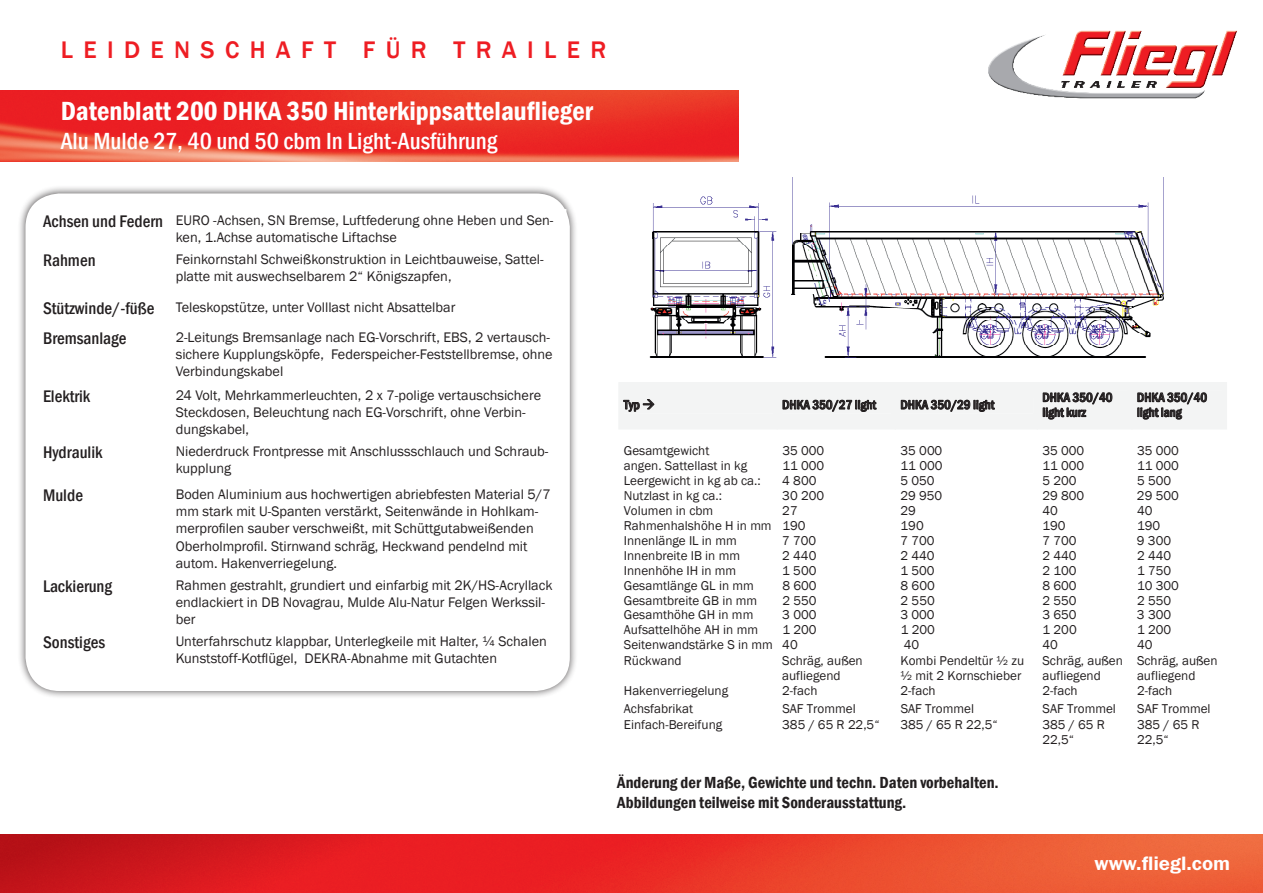
<style>
.page{position:relative;width:1263px;height:893px;background:#fff}
.page>*{position:absolute;margin:0;border:0;box-sizing:border-box;transform-origin:0 0}
.t1{font:600 condensed 27px "Franklin Gothic";color:#fff}
.t2{font:500 24.6px "Franklin Gothic";letter-spacing:.42em;color:#ee1d23}
.t3{font:500 condensed 24px "Franklin Gothic";color:#fff}
.t4{font:19.5px "Franklin Gothic Demi ITC";color:#fff}
.t5{font:500 condensed 17.25px "Franklin Gothic";color:#231f20}
.t6{font:600 condensed 16.5px/19.8px "Franklin Gothic";color:#231f20}
.t7{font:14.25px/17.1px "Franklin Gothic";color:#231f20}
.t8{font:13.2px/14.9px "Franklin Gothic";color:#231f20}
.t9{font:13.2px/14.9px "Franklin Gothic Medium Cond";color:#231f20}
.s1{font-weight:500;font-stretch:condensed;font-size:17.25px}
</style>
<div class="page">
<div style="left:17px;top:185px;width:561px;height:514px;background:#231f20;opacity:.75"></div>
<div style="left:26px;top:193px;width:544px;height:498px;background:#fff;border-radius:34px"></div>
<img style="left:988px;top:30px;width:249px;height:69px">
<img style="left:0;top:91px;width:739px;height:70px">
<img style="left:0;top:834px;width:1263px;height:59px">
<img style="left:649px;top:177px;width:515px;height:181px">
<svg style="left:619px;top:382px;width:608px;height:47px"></svg>
<h2 class="t2" style="left:61px;top:35px;width:547px">LEIDENSCHAFT FÜR TRAILER</h2>
<h1 class="t1" style="left:61px;top:93px;width:534px">Datenblatt 200 DHKA 350 Hinterkippsattelauflieger</h1>
<h3 class="t3" style="left:61px;top:125px;width:438px">Alu Mulde 27, 40 und 50 cbm In Light-Ausführung</h3>
<p class="t7" style="left:176px;top:212px;width:379px;text-indent:-133px"><span class="s1">Achsen und Federn</span> EURO -Achsen, SN Bremse, Luftfederung ohne Heben und Sen&shy;ken, 1.Achse automatische Liftachse</p>
<p class="t5" style="left:43px;top:249px;width:54px">Rahmen</p>
<p class="t7" style="left:176px;top:251px;width:369px">Feinkornstahl Schweißkonstruktion in Leichtbauweise, Sattel&shy;platte mit auswechselbarem 2“ Königszapfen,</p>
<p class="t7" style="left:43px;top:299px;width:414px"><span class="s1">Stützwinde/-füße</span> Teleskopstütze, unter Volllast nicht Absattelbar</p>
<p class="t5" style="left:43px;top:327px;width:85px">Bremsanlage</p>
<p class="t7" style="left:176px;top:328px;width:378px">2-Leitungs Bremsanlage nach EG-Vorschrift, EBS, 2 vertausch&shy;sichere Kupplungsköpfe, Federspeicher-Feststellbremse, ohne<br>Verbindungskabel</p>
<p class="t5" style="left:43px;top:385px;width:49px">Elektrik</p>
<p class="t7" style="left:176px;top:387px;width:367px">24 Volt, Mehrkammerleuchten, 2 x 7-polige vertauschsichere<br>Steckdosen, Beleuchtung nach EG-Vorschrift, ohne Verbin&shy;dungskabel,</p>
<p class="t5" style="left:43px;top:441px;width:61px">Hydraulik</p>
<p class="t7" style="left:176px;top:443px;width:374px">Niederdruck Frontpresse mit Anschlussschlauch und Schraub&shy;kupplung</p>
<p class="t5" style="left:43px;top:484px;width:41px">Mulde</p>
<p class="t7" style="left:176px;top:486px;width:377px">Boden Aluminium aus hochwertigen abriebfesten Material 5/7 mm stark mit U-Spanten verstärkt, Seitenwände in Hohlkam&shy;merprofilen sauber verschweißt, mit Schüttgutabweißenden Oberholmprofil. Stirnwand schräg, Heckwand pendelnd mit autom. Hakenverriegelung.</p>
<p class="t5" style="left:43px;top:575px;width:71px">Lackierung</p>
<p class="t7" style="left:176px;top:577px;width:378px">Rahmen gestrahlt, grundiert und einfarbig mit 2K/HS-Acryllack endlackiert in DB Novagrau, Mulde Alu-Natur Felgen Werkssil&shy;ber</p>
<p class="t5" style="left:43px;top:631px;width:64px">Sonstiges</p>
<p class="t7" style="left:176px;top:633px;width:373px">Unterfahrschutz klappbar, Unterlegkeile mit Halter, ¼ Schalen<br>Kunststoff-Kotflügel, DEKRA-Abnahme mit Gutachten</p>
<p class="t9" style="left:624px;top:397px;width:17px">Typ</p>
<p class="t9" style="left:782px;top:397px;width:95px">DHKA 350/27 light</p>
<p class="t9" style="left:900px;top:397px;width:95px">DHKA 350/29 light</p>
<p class="t9" style="left:1042px;top:390px;width:72px">DHKA 350/40 light kurz</p>
<p class="t9" style="left:1137px;top:390px;width:72px">DHKA 350/40 light lang</p>
<p class="t8" style="left:624px;top:444px;width:87px">Gesamtgewicht</p>
<p class="t8" style="left:782px;top:444px;width:43px">35 000</p>
<p class="t8" style="left:900px;top:444px;width:43px">35 000</p>
<p class="t8" style="left:1042px;top:444px;width:43px">35 000</p>
<p class="t8" style="left:1137px;top:444px;width:43px">35 000</p>
<p class="t8" style="left:624px;top:459px;width:125px">angen. Sattellast in kg</p>
<p class="t8" style="left:782px;top:459px;width:43px">11 000</p>
<p class="t8" style="left:900px;top:459px;width:43px">11 000</p>
<p class="t8" style="left:1042px;top:459px;width:43px">11 000</p>
<p class="t8" style="left:1137px;top:459px;width:43px">11 000</p>
<p class="t8" style="left:624px;top:474px;width:138px">Leergewicht in kg ab ca.:</p>
<p class="t8" style="left:782px;top:474px;width:36px">4 800</p>
<p class="t8" style="left:900px;top:474px;width:36px">5 050</p>
<p class="t8" style="left:1042px;top:474px;width:36px">5 200</p>
<p class="t8" style="left:1137px;top:474px;width:36px">5 500</p>
<p class="t8" style="left:624px;top:489px;width:100px">Nutzlast in kg ca.:</p>
<p class="t8" style="left:782px;top:489px;width:43px">30 200</p>
<p class="t8" style="left:900px;top:489px;width:43px">29 950</p>
<p class="t8" style="left:1042px;top:489px;width:43px">29 800</p>
<p class="t8" style="left:1137px;top:489px;width:43px">29 500</p>
<p class="t8" style="left:624px;top:503px;width:91px">Volumen in cbm</p>
<p class="t8" style="left:782px;top:503px;width:17px">27</p>
<p class="t8" style="left:900px;top:503px;width:17px">29</p>
<p class="t8" style="left:1042px;top:503px;width:17px">40</p>
<p class="t8" style="left:1137px;top:503px;width:17px">40</p>
<p class="t8" style="left:624px;top:518px;width:183px">Rahmenhalshöhe H in mm 190</p>
<p class="t8" style="left:900px;top:518px;width:25px">190</p>
<p class="t8" style="left:1042px;top:518px;width:25px">190</p>
<p class="t8" style="left:1137px;top:518px;width:25px">190</p>
<p class="t8" style="left:624px;top:533px;width:114px">Innenlänge IL in mm</p>
<p class="t8" style="left:782px;top:533px;width:36px">7 700</p>
<p class="t8" style="left:900px;top:533px;width:36px">7 700</p>
<p class="t8" style="left:1042px;top:533px;width:36px">7 700</p>
<p class="t8" style="left:1137px;top:533px;width:36px">9 300</p>
<p class="t8" style="left:624px;top:548px;width:118px">Innenbreite IB in mm</p>
<p class="t8" style="left:782px;top:548px;width:36px">2 440</p>
<p class="t8" style="left:900px;top:548px;width:36px">2 440</p>
<p class="t8" style="left:1042px;top:548px;width:36px">2 440</p>
<p class="t8" style="left:1137px;top:548px;width:36px">2 440</p>
<p class="t8" style="left:624px;top:563px;width:114px">Innenhöhe IH in mm</p>
<p class="t8" style="left:782px;top:563px;width:36px">1 500</p>
<p class="t8" style="left:900px;top:563px;width:36px">1 500</p>
<p class="t8" style="left:1042px;top:563px;width:36px">2 100</p>
<p class="t8" style="left:1137px;top:563px;width:36px">1 750</p>
<p class="t8" style="left:624px;top:578px;width:132px">Gesamtlänge GL in mm</p>
<p class="t8" style="left:782px;top:578px;width:36px">8 600</p>
<p class="t8" style="left:901px;top:578px;width:36px">8 600</p>
<p class="t8" style="left:1042px;top:578px;width:36px">8 600</p>
<p class="t8" style="left:1137px;top:578px;width:43px">10 300</p>
<p class="t8" style="left:624px;top:593px;width:135px">Gesamtbreite GB in mm</p>
<p class="t8" style="left:782px;top:593px;width:36px">2 550</p>
<p class="t8" style="left:900px;top:593px;width:36px">2 550</p>
<p class="t8" style="left:1042px;top:593px;width:36px">2 550</p>
<p class="t8" style="left:1137px;top:593px;width:36px">2 550</p>
<p class="t8" style="left:624px;top:608px;width:131px">Gesamthöhe GH in mm</p>
<p class="t8" style="left:782px;top:608px;width:36px">3 000</p>
<p class="t8" style="left:900px;top:608px;width:36px">3 000</p>
<p class="t8" style="left:1042px;top:608px;width:36px">3 650</p>
<p class="t8" style="left:1137px;top:608px;width:36px">3 300</p>
<p class="t8" style="left:624px;top:623px;width:136px">Aufsattelhöhe AH in mm</p>
<p class="t8" style="left:782px;top:623px;width:36px">1 200</p>
<p class="t8" style="left:901px;top:623px;width:36px">1 200</p>
<p class="t8" style="left:1042px;top:623px;width:36px">1 200</p>
<p class="t8" style="left:1137px;top:623px;width:36px">1 200</p>
<p class="t8" style="left:624px;top:638px;width:175px">Seitenwandstärke S in mm 40</p>
<p class="t8" style="left:904px;top:638px;width:17px">40</p>
<p class="t8" style="left:1042px;top:638px;width:17px">40</p>
<p class="t8" style="left:1137px;top:638px;width:17px">40</p>
<p class="t8" style="left:624px;top:654px;width:59px">Rückwand</p>
<p class="t8" style="left:782px;top:654px;width:82px">Schräg, außen aufliegend</p>
<p class="t8" style="left:900px;top:654px;width:125px">Kombi Pendeltür ½ zu ½ mit 2 Kornschieber</p>
<p class="t8" style="left:1042px;top:654px;width:82px">Schräg, außen aufliegend</p>
<p class="t8" style="left:1137px;top:654px;width:82px">Schräg, außen aufliegend</p>
<p class="t8" style="left:624px;top:683px;width:106px">Hakenverriegelung</p>
<p class="t8" style="left:782px;top:683px;width:37px">2-fach</p>
<p class="t8" style="left:900px;top:683px;width:37px">2-fach</p>
<p class="t8" style="left:1042px;top:683px;width:37px">2-fach</p>
<p class="t8" style="left:1137px;top:683px;width:37px">2-fach</p>
<p class="t8" style="left:624px;top:702px;width:71px">Achsfabrikat</p>
<p class="t8" style="left:782px;top:702px;width:75px">SAF Trommel</p>
<p class="t8" style="left:901px;top:702px;width:75px">SAF Trommel</p>
<p class="t8" style="left:1042px;top:702px;width:75px">SAF Trommel</p>
<p class="t8" style="left:1137px;top:702px;width:75px">SAF Trommel</p>
<p class="t8" style="left:624px;top:718px;width:100px">Einfach-Bereifung</p>
<p class="t8" style="left:782px;top:718px;width:99px">385 / 65 R 22,5“</p>
<p class="t8" style="left:900px;top:718px;width:99px">385 / 65 R 22,5“</p>
<p class="t8" style="left:1042px;top:718px;width:64px">385 / 65 R<br>22,5“</p>
<p class="t8" style="left:1137px;top:718px;width:64px">385 / 65 R<br>22,5“</p>
<p class="t6" style="left:617px;top:772px;width:383px">Änderung der Maße, Gewichte und techn. Daten vorbehalten.<br>Abbildungen teilweise mit Sonderausstattung.</p>
<h3 class="t4" style="left:1095px;top:851px;width:137px">www.fliegl.com</h3>
</div>
